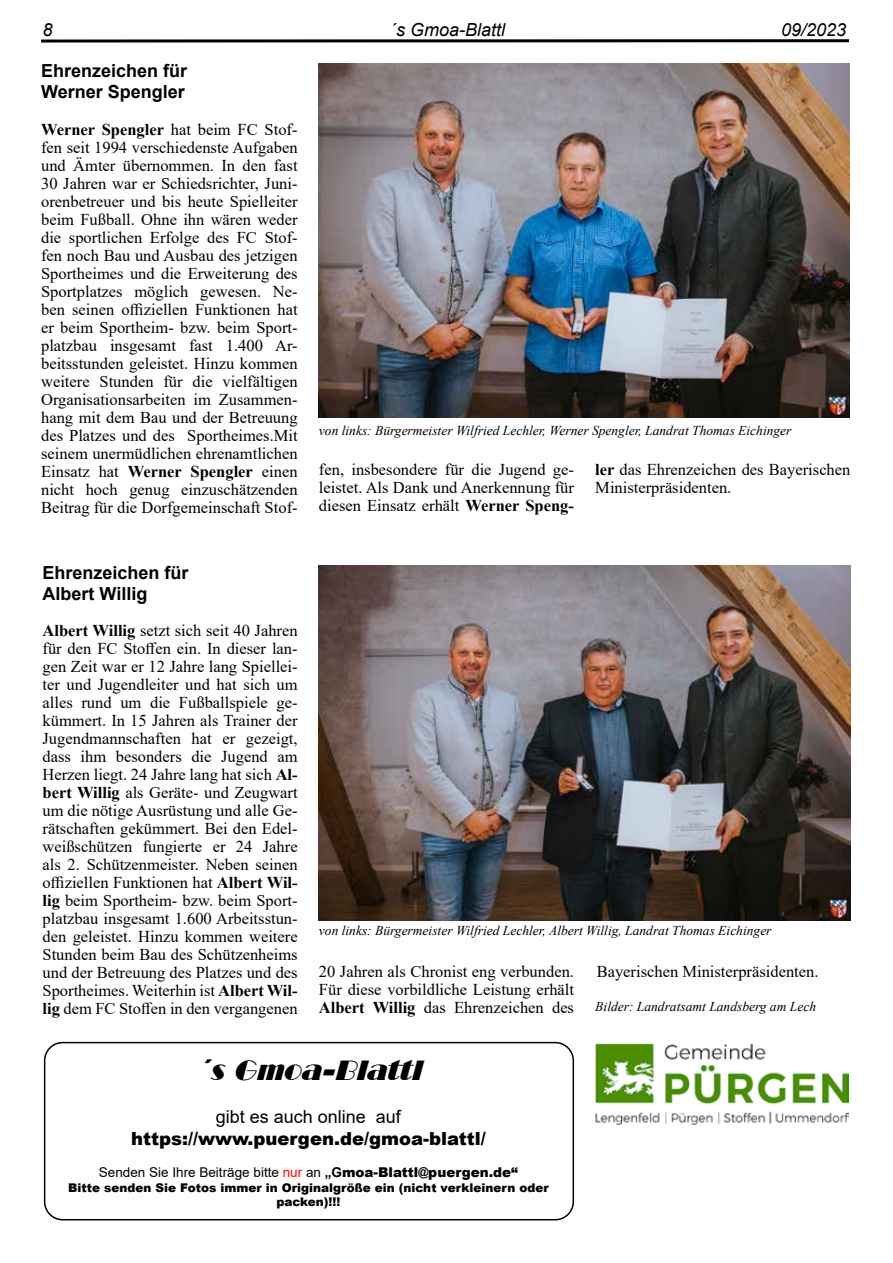
<style>
.page{position:relative;width:893px;height:1263px;background:#fff}
.page>*{position:absolute;margin:0;border:0;box-sizing:border-box;transform-origin:0 0}
.t1{font:italic 27px "Broadway BT";color:#000}
.t2{font:700 18px/21.6px "Arial";color:#000}
.t3{font:900 18px "Arial";color:#000}
.t4{font:italic 18px "Arial";color:#000}
.t5{font:18px "Arial";color:#000}
.t6{font:16.5px/18px "Times New Roman";color:#000;text-align:justify}
.t7{font:italic 13.5px "Times New Roman";color:#000}
.t8{font:13.5px "Arial";color:#000}
.t9{font:900 12px/14.4px "Arial";color:#000;text-align:center}
.s1{font-weight:700}
.s2{color:#f00}
.s3{font-weight:900}
</style>
<div class="page">
<svg style="left:41px;top:39px;width:808px;height:4px;background:#3f3f3f"></svg>
<div style="left:44px;top:1042px;width:530px;height:178px;border:2px solid #000;border-radius:18px"></div>
<img style="left:319px;top:64px;width:531px;height:354px">
<img style="left:319px;top:566px;width:531px;height:354px">
<img style="left:595px;top:1044px;width:253px;height:81px">
<p class="t4" style="left:43px;top:18px;width:12px">8</p>
<p class="t4" style="left:390px;top:18px;width:117px">´s Gmoa-Blattl</p>
<p class="t4" style="left:781px;top:18px;width:67px">09/2023</p>
<p class="t2" style="left:41px;top:60px;width:148px">Ehrenzeichen für<br>Werner Spengler</p>
<p class="t6" style="left:41px;top:119px;width:258px"><span class="s1">Werner Spengler</span> hat beim FC Stof&shy;fen seit 1994 verschiedenste Aufgaben und Ämter übernommen. In den fast 30 Jahren war er Schiedsrichter, Juni&shy;orenbetreuer und bis heute Spielleiter beim Fußball. Ohne ihn wären weder die sportlichen Erfolge des FC Stof&shy;fen noch Bau und Ausbau des jetzigen Sportheimes und die Erweiterung des Sportplatzes möglich gewesen. Ne&shy;ben seinen offiziellen Funktionen hat er beim Sportheim- bzw. beim Sport&shy;platzbau insgesamt fast 1.400 Ar&shy;beitsstunden geleistet. Hinzu kommen weitere Stunden für die vielfältigen Organisationsarbeiten im Zusammen&shy;hang mit dem Bau und der Betreuung des Platzes und des Sportheimes.Mit seinem unermüdlichen ehrenamtlichen Einsatz hat <span class="s1">Werner Spengler</span> einen nicht hoch genug einzuschätzenden Beitrag für die Dorfgemeinschaft Stof-</p>
<p class="t2" style="left:43px;top:562px;width:148px">Ehrenzeichen für<br>Albert Willig</p>
<p class="t6" style="left:43px;top:621px;width:257px"><span class="s1">Albert Willig</span> setzt sich seit 40 Jahren für den FC Stoffen ein. In dieser lan&shy;gen Zeit war er 12 Jahre lang Spiellei&shy;ter und Jugendleiter und hat sich um alles rund um die Fußballspiele ge&shy;kümmert. In 15 Jahren als Trainer der Jugendmannschaften hat er gezeigt, dass ihm besonders die Jugend am Herzen liegt. 24 Jahre lang hat sich <span class="s1">Al&shy;bert Willig</span> als Geräte- und Zeugwart um die nötige Ausrüstung und alle Ge&shy;rätschaften gekümmert. Bei den Edel&shy;weißschützen fungierte er 24 Jahre als 2. Schützenmeister. Neben seinen offiziellen Funktionen hat <span class="s1">Albert Wil&shy;lig</span> beim Sportheim- bzw. beim Sport&shy;platzbau insgesamt 1.600 Arbeitsstun&shy;den geleistet. Hinzu kommen weitere Stunden beim Bau des Schützenheims und der Betreuung des Platzes und des Sportheimes. Weiterhin ist <span class="s1">Albert Wil&shy;lig</span> dem FC Stoffen in den vergangenen</p>
<p class="t7" style="left:319px;top:421px;width:474px">von links: Bürgermeister Wilfried Lechler, Werner Spengler, Landrat Thomas Eichinger</p>
<p class="t6" style="left:595px;top:460px;width:257px"><span class="s1">ler</span> das Ehrenzeichen des Bayerischen<br>Ministerpräsidenten.</p>
<p class="t6" style="left:319px;top:460px;width:257px">fen, insbesondere für die Jugend ge&shy;leistet. Als Dank und Anerkennung für diesen Einsatz erhält <span class="s1">Werner Speng-</span></p>
<p class="t7" style="left:319px;top:921px;width:454px">von links: Bürgermeister Wilfried Lechler, Albert Willig, Landrat Thomas Eichinger</p>
<p class="t6" style="left:319px;top:962px;width:257px">20 Jahren als Chronist eng verbunden.<br>Für diese vorbildliche Leistung erhält <span class="s1">Albert Willig</span> das Ehrenzeichen des</p>
<p class="t6" style="left:597px;top:962px;width:223px">Bayerischen Ministerpräsidenten.</p>
<p class="t7" style="left:595px;top:997px;width:222px">Bilder: Landratsamt Landsberg am Lech</p>
<h1 class="t1" style="left:196px;top:1054px;width:235px">´sGmoa-Blattl</h1>
<p class="t5" style="left:216px;top:1104px;width:187px">gibt es auch online auf</p>
<p class="t3" style="left:131px;top:1125px;width:356px">https://www.puergen.de/gmoa-blattl/</p>
<p class="t8" style="left:99px;top:1163px;width:421px">Senden Sie Ihre Beiträge bitte <span class="s2">nur</span> an <span class="s1">„G</span><span class="s3">moa-Blattl@puergen.de“</span></p>
<p class="t9" style="left:68px;top:1180px;width:482px">Bitte senden Sie Fotos immer in Originalgröße ein (nicht verkleinern oder packen)!!!</p>
</div>
